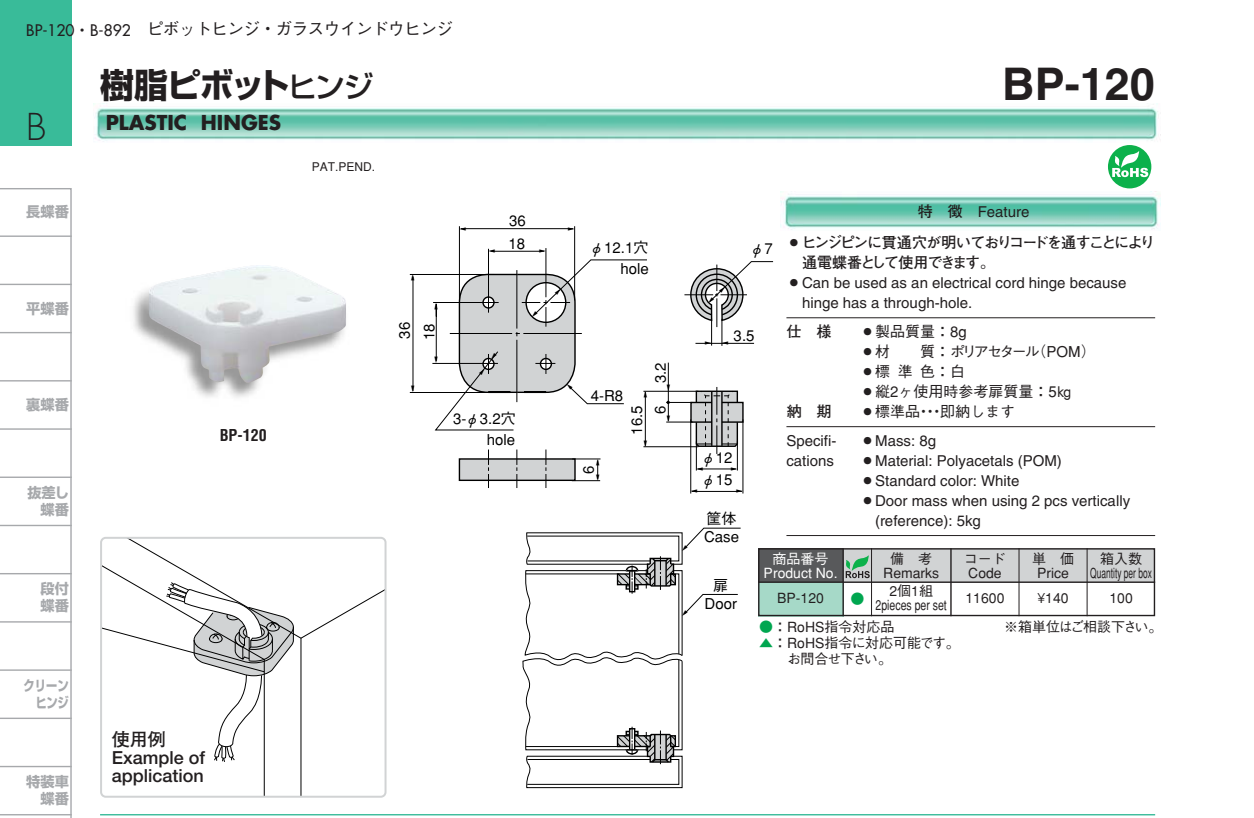
<style>
.page{position:relative;width:1254px;height:818px;background:#fff}
.page>*{position:absolute;margin:0;border:0;box-sizing:border-box;transform-origin:0 0}
.t1{font:700 45px "Helvetica";color:#231f20}
.t2{font:300 36px "Futura";color:#231f20}
.t3{font:34px "Shin Go Bold 90 pv RKSJ H";letter-spacing:-.035em;color:#231f20}
.t4{font:700 20px "Futura";color:#231f20}
.t5{font:18px/18px "Futo Go B101 Bold 90 pv RKSJ H";color:#231f20}
.t6{font:17px "Gothic BBB Medium 90 pv RKSJ H";letter-spacing:-.055em;color:#231f20}
.t7{font:700 condensed 16px "Helvetica";color:#231f20}
.t8{font:15px/20px "Helvetica";color:#231f20}
.t9{font:15px/18px "Gothic BBB Medium 90 pv RKSJ H";color:#000}
.t10{font:15px/20px "Futo Go B101 Bold 90 pv RKSJ H";letter-spacing:-.105em;color:#231f20}
.t11{font:15px "Gothic BBB Medium 90 pv RKSJ H";color:#231f20}
.t12{font:15px "Gothic BBB Medium 90 pv RKSJ H";letter-spacing:-.15em;color:#231f20}
.t13{font:14.2px/17px "Shin Go Bold 90 pv RKSJ H";color:#a7a9ac;text-align:right}
.t14{font:14.2px/17px "Shin Go Bold 90 pv RKSJ H";color:#a7a9ac;text-align:right;scale:.8 1}
.t15{font:14px/14px "Gothic BBB Medium 90 pv RKSJ H";color:#231f20;text-align:center}
.t16{font:14px/16px "Gothic BBB Medium 90 pv RKSJ H";letter-spacing:-.02em;color:#231f20}
.t17{font:14px/14px "Gothic BBB Medium 90 pv RKSJ H";color:#fff;text-align:center}
.t18{font:14px "Gothic BBB Medium 90 pv RKSJ H";letter-spacing:-.085em;color:#231f20}
.t19{font:14px "Gothic BBB Medium 90 pv RKSJ H";color:#00a650}
.t20{font:12px "Gothic BBB Medium 90 pv RKSJ H";color:#231f20}
.t21{font:3.2px "Yajilusi";color:#000}
.s1{font-family:"Futura";font-size:15.6px}
.s2{font-size:15.6px}
.s3{font-family:"Shin Go Medium 90 pv RKSJ H";font-size:30px}
.s4{font-family:"Futo Go B101 Bold 90 pv RKSJ H"}
.s5{color:#00a650}
</style>
<div class="page">
<img style="left:133px;top:290px;width:126px;height:108px">
<div style="left:0;top:0;width:72px;height:145px;background:#39bb99"></div>
<img style="left:93px;top:103px;width:1065px;height:38px">
<img style="left:780px;top:191px;width:380px;height:39px">
<img style="left:148px;top:265px;width:198px;height:119px">
<hr style="left:786px;top:317px;width:368px;height:1px;background:#231f20">
<hr style="left:786px;top:426px;width:368px;height:1px;background:#231f20">
<hr style="left:786px;top:535px;width:368px;height:1px;background:#231f20">
<div style="left:459px;top:459px;width:116px;height:21px;background:#d1d3d4"></div>
<hr style="left:459px;top:226px;width:1px;height:74px;background:#000">
<hr style="left:574px;top:226px;width:1px;height:74px;background:#000">
<hr style="left:545px;top:248px;width:1px;height:49px;background:#000">
<hr style="left:488px;top:249px;width:1px;height:63px;background:#000">
<hr style="left:432px;top:363px;width:66px;height:1px;background:#000">
<hr style="left:433px;top:302px;width:65px;height:1px;background:#000">
<hr style="left:410px;top:274px;width:84px;height:1px;background:#000">
<hr style="left:410px;top:392px;width:84px;height:1px;background:#000">
<hr style="left:412px;top:276px;width:1px;height:115px;background:#000">
<hr style="left:490px;top:251px;width:54px;height:1px;background:#000">
<hr style="left:461px;top:228px;width:112px;height:1px;background:#000">
<div style="left:458px;top:458px;width:117px;height:23px;border:1px solid #000"></div>
<svg style="left:516px;top:449px;width:1px;height:39px"></svg>
<svg style="left:488px;top:449px;width:1px;height:39px"></svg>
<svg style="left:545px;top:449px;width:1px;height:39px"></svg>
<svg style="left:572px;top:458px;width:28px;height:23px"></svg>
<hr style="left:643px;top:391px;width:55px;height:1px;background:#000">
<hr style="left:643px;top:446px;width:55px;height:1px;background:#000">
<hr style="left:645px;top:392px;width:1px;height:54px;background:#000">
<hr style="left:668px;top:362px;width:1px;height:59px;background:#000">
<hr style="left:690px;top:419px;width:1px;height:74px;background:#000">
<hr style="left:742px;top:419px;width:1px;height:74px;background:#000">
<hr style="left:691px;top:491px;width:51px;height:1px;background:#000">
<svg style="left:666px;top:387px;width:77px;height:83px"></svg>
<svg style="left:100px;top:537px;width:286px;height:10px"></svg>
<svg style="left:100px;top:547px;width:1055px;height:269px"></svg>
<div style="left:1107px;top:145px;width:44px;height:43px;background:#0cb14b;border-radius:50%"></div>
<svg style="left:1112px;top:151px;width:36px;height:26px"></svg>
<svg style="left:845px;top:555px;width:24px;height:23px"></svg>
<svg style="left:0;top:188px;width:72px;height:630px"></svg>
<svg style="left:435px;top:259px;width:212px;height:171px"></svg>
<svg style="left:684px;top:261px;width:89px;height:85px"></svg>
<svg style="left:522px;top:527px;width:219px;height:261px"></svg>
<p class="t6" style="left:26px;top:22px;width:428px"><span class="s1">BP-120</span><span class="s2">・</span><span class="s1">B-892</span> ピボットヒンジ・ガラスウインドウヒンジ</p>
<h3 class="t3" style="left:100px;top:73px;width:275px">樹脂ピボット<span class="s3">ヒンジ</span></h3>
<h1 class="t1" style="left:1002px;top:57px;width:154px">BP-120</h1>
<h2 class="t2" style="left:26px;top:103px;width:22px">B</h2>
<h3 class="t4" style="left:106px;top:115px;width:177px">PLASTIC HINGES</h3>
<p class="t13" style="left:26px;top:205px;width:44px">長蝶番</p>
<p class="t13" style="left:26px;top:302px;width:44px">平蝶番</p>
<p class="t13" style="left:26px;top:398px;width:44px">裏蝶番</p>
<p class="t13" style="left:27px;top:486px;width:43px">抜差し蝶番</p>
<p class="t13" style="left:40px;top:582px;width:30px;text-align:left">段付蝶番</p>
<p class="t14" style="left:23px;top:679px;width:58px">クリーンヒンジ</p>
<p class="t13" style="left:26px;top:775px;width:44px">特装車蝶番</p>
<p class="t7" style="left:220px;top:425px;width:49px">BP-120</p>
<p class="t5" style="left:112px;top:732px;width:95px">使用例<br>Example of application</p>
<p class="t20" style="left:312px;top:162px;width:65px">PAT.PEND.</p>
<p class="t21" style="left:416px;top:274px;width:9px;rotate:90deg">0</p>
<p class="t21" style="left:439px;top:302px;width:9px;rotate:90deg">0</p>
<p class="t9" style="left:394px;top:340px;width:19px;line-height:24.6px;rotate:-90deg">36<br>18</p>
<p class="t21" style="left:410px;top:392px;width:9px;rotate:-90deg">0</p>
<p class="t21" style="left:433px;top:363px;width:9px;rotate:-90deg">0</p>
<p class="t21" style="left:459px;top:226px;width:9px">0</p>
<p class="t9" style="left:508px;top:211px;width:19px;line-height:23px">36<br>18</p>
<p class="t21" style="left:488px;top:248px;width:9px">0</p>
<p class="t21" style="left:546px;top:254px;width:9px;rotate:-180deg">0</p>
<p class="t9" style="left:453px;top:411px;width:64px">3-φ3.2穴</p>
<p class="t9" style="left:487px;top:432px;width:30px">hole</p>
<p class="t21" style="left:574px;top:232px;width:9px;rotate:-180deg">0</p>
<p class="t9" style="left:589px;top:240px;width:61px">φ12.1穴</p>
<p class="t9" style="left:620px;top:261px;width:30px">hole</p>
<p class="t9" style="left:590px;top:389px;width:34px">4-R8</p>
<p class="t21" style="left:600px;top:459px;width:9px;rotate:90deg">0</p>
<p class="t21" style="left:594px;top:480px;width:9px;rotate:-90deg">0</p>
<p class="t9" style="left:581px;top:473px;width:10px;rotate:-90deg">6</p>
<p class="t9" style="left:653px;top:383px;width:22px;rotate:-90deg">3.2</p>
<p class="t9" style="left:652px;top:414px;width:10px;rotate:-90deg">6</p>
<p class="t21" style="left:665px;top:391px;width:9px;rotate:-90deg">0</p>
<p class="t21" style="left:665px;top:422px;width:9px;rotate:-90deg">0</p>
<p class="t21" style="left:648px;top:391px;width:9px;rotate:90deg">0</p>
<p class="t9" style="left:629px;top:434px;width:31px;rotate:-90deg">16.5</p>
<p class="t21" style="left:642px;top:447px;width:9px;rotate:-90deg">0</p>
<p class="t9" style="left:749px;top:241px;width:25px">φ7</p>
<p class="t9" style="left:733px;top:328px;width:22px">3.5</p>
<p class="t21" style="left:711px;top:346px;width:9px;rotate:-180deg">0</p>
<p class="t21" style="left:722px;top:340px;width:9px">0</p>
<p class="t9" style="left:700px;top:449px;width:33px;line-height:21.6px">φ12 φ15</p>
<p class="t21" style="left:696px;top:466px;width:9px">0</p>
<p class="t21" style="left:737px;top:472px;width:9px;rotate:-180deg">0</p>
<p class="t21" style="left:690px;top:488px;width:9px">0</p>
<p class="t21" style="left:743px;top:494px;width:9px;rotate:-180deg">0</p>
<p class="t9" style="left:704px;top:511px;width:37px">筐体<br>Case</p>
<p class="t8" style="left:917px;top:204px;width:113px"><span class="s4">特　徴　</span>Feature</p>
<p class="t10" style="left:802px;top:235px;width:354px;text-indent:-16px">○ヒンジピンに貫通穴が明いておりコードを通すことにより通電蝶番として使用できます。</p>
<p class="t8" style="left:802px;top:275px;width:326px;text-indent:-16px">○Can be used as an electrical cord hinge because hinge has a through-hole.</p>
<p class="t10" style="left:786px;top:323px;width:46px">仕　様</p>
<p class="t11" style="left:860px;top:326px;width:108px">○製品質量：8g</p>
<p class="t12" style="left:860px;top:346px;width:237px">○材　　質：ポリアセタール（POM）</p>
<p class="t11" style="left:860px;top:366px;width:107px">○標準色：白</p>
<p class="t11" style="left:860px;top:386px;width:213px">○縦2ヶ使用時参考扉質量：5㎏</p>
<p class="t10" style="left:786px;top:403px;width:46px">納　期</p>
<p class="t11" style="left:860px;top:406px;width:156px">○標準品・・・即納します</p>
<p class="t8" style="left:786px;top:432px;width:51px">Specifi-</p>
<p class="t8" style="left:860px;top:432px;width:77px">○Mass: 8g</p>
<p class="t8" style="left:786px;top:452px;width:49px">cations</p>
<p class="t8" style="left:860px;top:452px;width:203px">○Material: Polyacetals (POM)</p>
<p class="t8" style="left:860px;top:472px;width:161px">○Standard color: White</p>
<p class="t8" style="left:874px;top:492px;width:257px;text-indent:-15px">○Door mass when using 2 pcs vertically (reference): 5kg</p>
<p class="t9" style="left:704px;top:578px;width:34px;text-align:center">扉<br>Door</p>
<p class="t17" style="left:763px;top:553px;width:75px">商品番号<br>Product No.</p>
<p class="t15" style="left:777px;top:593px;width:48px">BP-120</p>
<p class="t19" style="left:850px;top:594px;width:15px">●</p>
<p class="t15" style="left:883px;top:553px;width:57px">備　考<br>Remarks</p>
<p class="t15" style="left:963px;top:553px;width:43px">コード<br>Code</p>
<p class="t15" style="left:965px;top:593px;width:40px">11600</p>
<p class="t15" style="left:875px;top:586px;width:73px">2個1組<br>2pieces per set</p>
<p class="t15" style="left:1031px;top:553px;width:43px">単　価<br>Price</p>
<p class="t15" style="left:1037px;top:593px;width:33px">¥140</p>
<p class="t15" style="left:1090px;top:553px;width:63px">箱入数<br>Quantity per box</p>
<p class="t15" style="left:1109px;top:593px;width:25px">100</p>
<p class="t15" style="left:759px;top:621px;width:137px"><span class="s5">●</span>：RoHS指令対応品</p>
<p class="t16" style="left:787px;top:636px;width:174px;text-indent:-28px"><span class="s5">▲</span>：RoHS指令に対応可能です。お問合せ下さい。</p>
<p class="t18" style="left:1003px;top:621px;width:160px">※箱単位はご相談下さい。</p>
</div>
